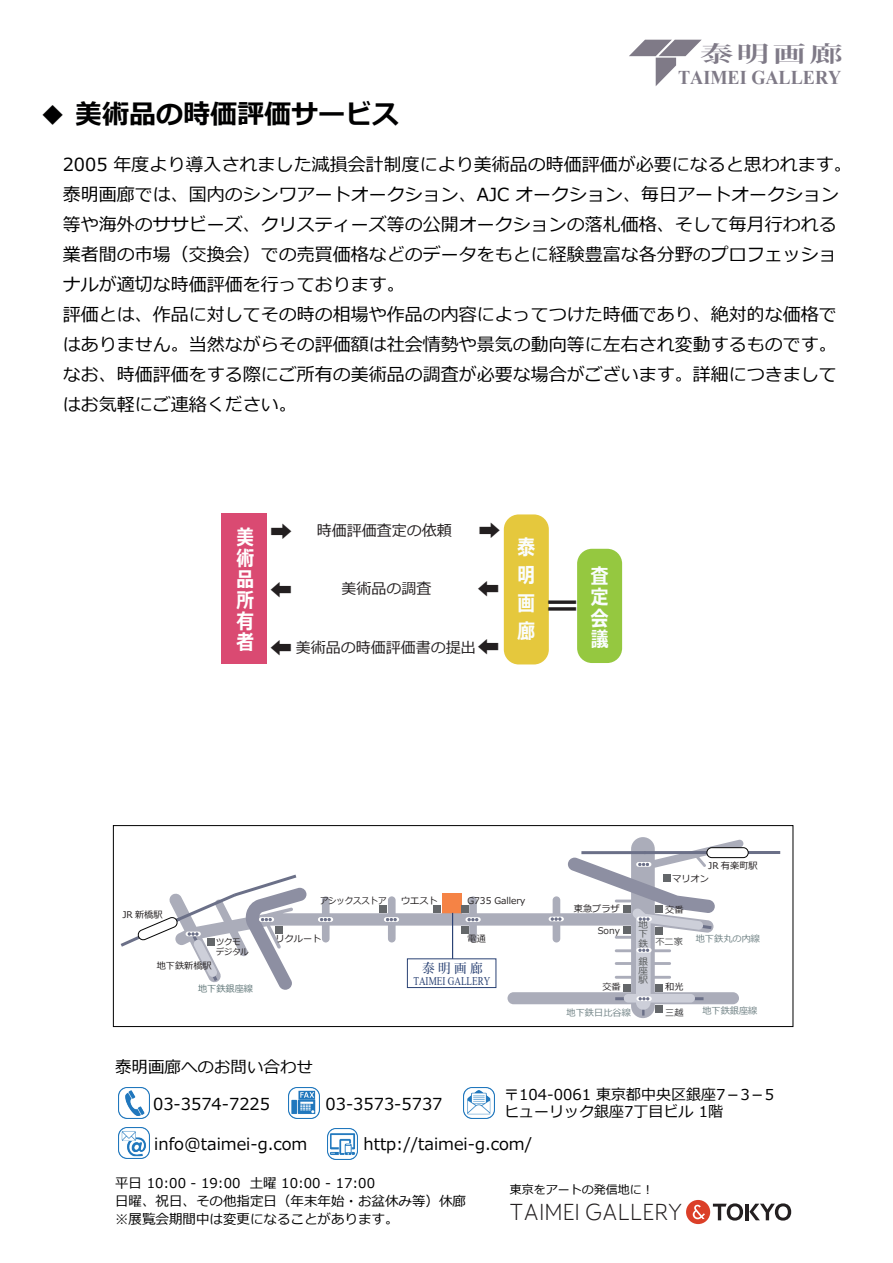
<style>
.page{position:relative;width:893px;height:1263px;background:#fff}
.page>*{position:absolute;margin:0;border:0;box-sizing:border-box;transform-origin:0 0}
.t1{font:700 27px "Meiryo";color:#000001}
.t2{font:700 27px "Meiryo";color:#231f20;scale:1.67 1}
.t3{font:300 24.6px "Tokyo";color:#231f20}
.t4{font:700 22.2px "Koz Min Pr 6 N";color:#7f7a87;scale:1.49 1}
.t5{font:700 21px/27.9px "Meiryo";color:#fafdfe;text-align:justify;scale:.84 1}
.t6{font:700 21px/21px "Meiryo";color:#fff;text-align:justify;scale:.84 1}
.t7{font:21px "Meiryo";color:#231f20}
.t8{font:700 19.5px "Times New Roman";color:#7f7a87;scale:.93 1}
.t9{font:18px/30px "Meiryo";color:#000001}
.t10{font:16.5px "Meiryo";color:#000001}
.t11{font:15px/16.5px "Meiryo";color:#000001}
.t12{font:15px "Meiryo";color:#231f20}
.t13{font:13.5px/18px "Meiryo";color:#000001}
.t14{font:500 13.2px "Koz Min Pr 6 N";color:#2a4274;scale:.96 1}
.t15{font:12px "Meiryo";color:#000001}
.t16{font:11.7px "Times New Roman";color:#2a4274;scale:.78 1}
.t17{font:9.15px "Meiryo";color:#231f20}
.t18{font:9.15px "Meiryo";color:#6f8184}
.t19{font:9.15px "Meiryo";color:#231f20;scale:.9 1}
.t20{font:9.15px "Meiryo";color:#617779}
.t21{font:9.15px/9.1px "Meiryo";color:#555859;text-align:justify;scale:1.04 1}
.t22{font:9.15px "Meiryo";color:#312f30}
.t23{font:9.15px "Meiryo";color:#454647}
.t24{font:9.15px "Meiryo";color:#2e2b2c}
.t25{font:9.15px "Meiryo";color:#221e20}
.t26{font:9.15px "Meiryo";color:#373739}
.t27{font:8.85px/10.1px "Meiryo";color:#231f20;scale:.92 1}
.s1{font-size:21px}
</style>
<div class="page">
<div style="left:113px;top:825px;width:680px;height:202px;background:#fff;border:1px solid #000001"></div>
<img style="left:119px;top:1087px;width:31px;height:31px">
<img style="left:119px;top:1127px;width:31px;height:31px">
<img style="left:463px;top:1087px;width:31px;height:31px">
<img style="left:288px;top:1087px;width:31px;height:31px">
<img style="left:327px;top:1128px;width:31px;height:31px">
<svg style="left:306px;top:837px;width:437px;height:181px"></svg>
<hr style="left:716px;top:851px;width:64px;height:3px;background:#6b7088">
<hr style="left:644px;top:851px;width:64px;height:3px;background:#6b7088">
<hr style="left:581px;top:851px;width:64px;height:3px;background:#6b7088">
<div style="left:707px;top:848px;width:41px;height:10px;background:#fff;border-radius:5px"></div>
<div style="left:706px;top:847px;width:43px;height:11px;border:1px solid #030303;border-radius:5px"></div>
<svg style="left:318px;top:917px;width:15px;height:5px"></svg>
<svg style="left:120px;top:874px;width:186px;height:116px"></svg>
<svg style="left:384px;top:917px;width:15px;height:5px"></svg>
<svg style="left:465px;top:917px;width:16px;height:5px"></svg>
<svg style="left:549px;top:858px;width:166px;height:157px"></svg>
<div style="left:207px;top:938px;width:7px;height:8px;background:#64676a"></div>
<div style="left:275px;top:926px;width:8px;height:8px;background:#64676a"></div>
<div style="left:380px;top:905px;width:7px;height:8px;background:#64676a"></div>
<div style="left:433px;top:905px;width:8px;height:8px;background:#64676a"></div>
<div style="left:461px;top:926px;width:8px;height:8px;background:#64676a"></div>
<div style="left:623px;top:926px;width:7px;height:7px;background:#64676a"></div>
<div style="left:655px;top:905px;width:8px;height:8px;background:#64676a"></div>
<div style="left:655px;top:928px;width:8px;height:7px;background:#64676a"></div>
<div style="left:663px;top:875px;width:7px;height:7px;background:#64676a"></div>
<div style="left:623px;top:984px;width:7px;height:8px;background:#64676a"></div>
<div style="left:655px;top:984px;width:8px;height:8px;background:#64676a"></div>
<div style="left:655px;top:1005px;width:8px;height:7px;background:#64676a"></div>
<div style="left:623px;top:905px;width:7px;height:8px;background:#64676a"></div>
<div style="left:462px;top:905px;width:7px;height:8px;background:#64676a"></div>
<div style="left:407px;top:958px;width:89px;height:30px;background:#fff;border:1px solid #2a4274"></div>
<hr style="left:452px;top:913px;width:1px;height:46px;background:#2a4274">
<div style="left:686px;top:1200px;width:24px;height:24px;background:#db3f28;border-radius:50%"></div>
<svg style="left:713px;top:1203px;width:30px;height:17px"></svg>
<hr style="left:746px;top:1204px;width:3px;height:16px;background:#231f20">
<svg style="left:749px;top:1203px;width:42px;height:17px"></svg>
<svg style="left:693px;top:1205px;width:12px;height:14px"></svg>
<svg style="left:629px;top:40px;width:73px;height:46px"></svg>
<div style="left:222px;top:513px;width:45px;height:150px;background:#da4a72"></div>
<div style="left:504px;top:514px;width:45px;height:150px;background:#e5c83d;border-radius:15px"></div>
<div style="left:577px;top:549px;width:45px;height:114px;background:#95c840;border-radius:15px"></div>
<h1 class="t1" style="left:39px;top:95px;width:361px">◆ 美術品の時価評価サービス</h1>
<p class="t4" style="left:700px;top:41px;width:97px">泰明画廊</p>
<p class="t8" style="left:678px;top:63px;width:177px">TAIMEI GALLERY</p>
<p class="t9" style="left:63px;top:150px;width:790px">2005 年度より導入されました減損会計制度により美術品の時価評価が必要になると思われます。泰明画廊では、国内のシンワアートオークション、AJC オークション、毎日アートオークション等や海外のササビーズ、クリスティーズ等の公開オークションの落札価格、そして毎月行われる業者間の市場（交換会）での売買価格などのデータをもとに経験豊富な各分野のプロフェッショナルが適切な時価評価を行っております。<br>評価とは、作品に対してその時の相場や作品の内容によってつけた時価であり、絶対的な価格ではありません。当然ながらその評価額は社会情勢や景気の動向等に左右され変動するものです。なお、時価評価をする際にご所有の美術品の調査が必要な場合がございます。詳細につきましてはお気軽にご連絡ください。</p>
<p class="t12" style="left:271px;top:520px;width:183px"><span class="s1">➡</span> 時価評価査定の依頼</p>
<p class="t7" style="left:479px;top:516px;width:22px">➡</p>
<p class="t6" style="left:237px;top:528px;width:22px">美術品所有者</p>
<p class="t5" style="left:517px;top:534px;width:22px">泰明画廊</p>
<p class="t7" style="left:291px;top:604px;width:22px;rotate:-180deg">➡</p>
<p class="t7" style="left:499px;top:603px;width:22px;rotate:-180deg">➡</p>
<p class="t12" style="left:342px;top:578px;width:91px">美術品の調査</p>
<p class="t7" style="left:291px;top:662px;width:22px;rotate:-180deg">➡</p>
<p class="t7" style="left:499px;top:661px;width:22px;rotate:-180deg">➡</p>
<p class="t12" style="left:296px;top:637px;width:181px">美術品の時価評価書の提出</p>
<h1 class="t2" style="left:540px;top:585px;width:28px">＝</h1>
<p class="t5" style="left:591px;top:567px;width:22px;line-height:21px">査定会議</p>
<p class="t17" style="left:122px;top:908px;width:42px">JR 新橋駅</p>
<p class="t19" style="left:320px;top:894px;width:75px">アシックスストア</p>
<p class="t17" style="left:401px;top:894px;width:38px">ウエスト</p>
<p class="t27" style="left:216px;top:938px;width:37px">ツクモデジタル</p>
<p class="t17" style="left:275px;top:932px;width:47px">リクルート</p>
<p class="t17" style="left:468px;top:894px;width:59px">G735 Gallery</p>
<p class="t24" style="left:468px;top:932px;width:20px">電通</p>
<p class="t17" style="left:157px;top:960px;width:57px">地下鉄新橋駅</p>
<p class="t20" style="left:198px;top:982px;width:57px">地下鉄銀座線</p>
<p class="t10" style="left:115px;top:1055px;width:199px">泰明画廊へのお問い合わせ</p>
<p class="t14" style="left:422px;top:961px;width:65px">泰 明 画 廊</p>
<p class="t16" style="left:413px;top:973px;width:100px">TAIMEI GALLERY</p>
<p class="t17" style="left:708px;top:859px;width:51px">JR 有楽町駅</p>
<p class="t17" style="left:574px;top:902px;width:47px">東急プラザ</p>
<p class="t17" style="left:672px;top:872px;width:38px">マリオン</p>
<p class="t17" style="left:665px;top:903px;width:20px">交番</p>
<p class="t21" style="left:638px;top:921px;width:11px">地下鉄</p>
<p class="t21" style="left:638px;top:957px;width:11px">銀座駅</p>
<p class="t22" style="left:598px;top:924px;width:24px">Sony</p>
<p class="t18" style="left:696px;top:932px;width:66px">地下鉄丸の内線</p>
<p class="t23" style="left:655px;top:935px;width:29px">不二家</p>
<p class="t17" style="left:602px;top:980px;width:20px">交番</p>
<p class="t25" style="left:665px;top:980px;width:20px">和光</p>
<p class="t26" style="left:665px;top:1006px;width:20px">三越</p>
<p class="t18" style="left:567px;top:1006px;width:66px">地下鉄日比谷線</p>
<p class="t18" style="left:702px;top:1004px;width:57px">地下鉄銀座線</p>
<p class="t10" style="left:153px;top:1093px;width:291px">03-3574-7225 　　 03-3573-5737</p>
<p class="t11" style="left:504px;top:1087px;width:271px">〒104-0061 東京都中央区銀座7－3－5ヒューリック銀座7丁目ビル 1階</p>
<p class="t10" style="left:154px;top:1133px;width:155px">info@taimei-g.com</p>
<p class="t10" style="left:364px;top:1133px;width:170px">http://taimei-g.com/</p>
<p class="t13" style="left:115px;top:1174px;width:353px">平日 10:00 - 19:00 土曜 10:00 - 17:00<br>日曜、祝日、その他指定日（年末年始・お盆休み等）休廊※展覧会期間中は変更になることがあります。</p>
<p class="t15" style="left:510px;top:1181px;width:145px">東京をアートの発信地に︕</p>
<h2 class="t3" style="left:510px;top:1198px;width:173px">TAIMEI GALLERY</h2>
</div>
